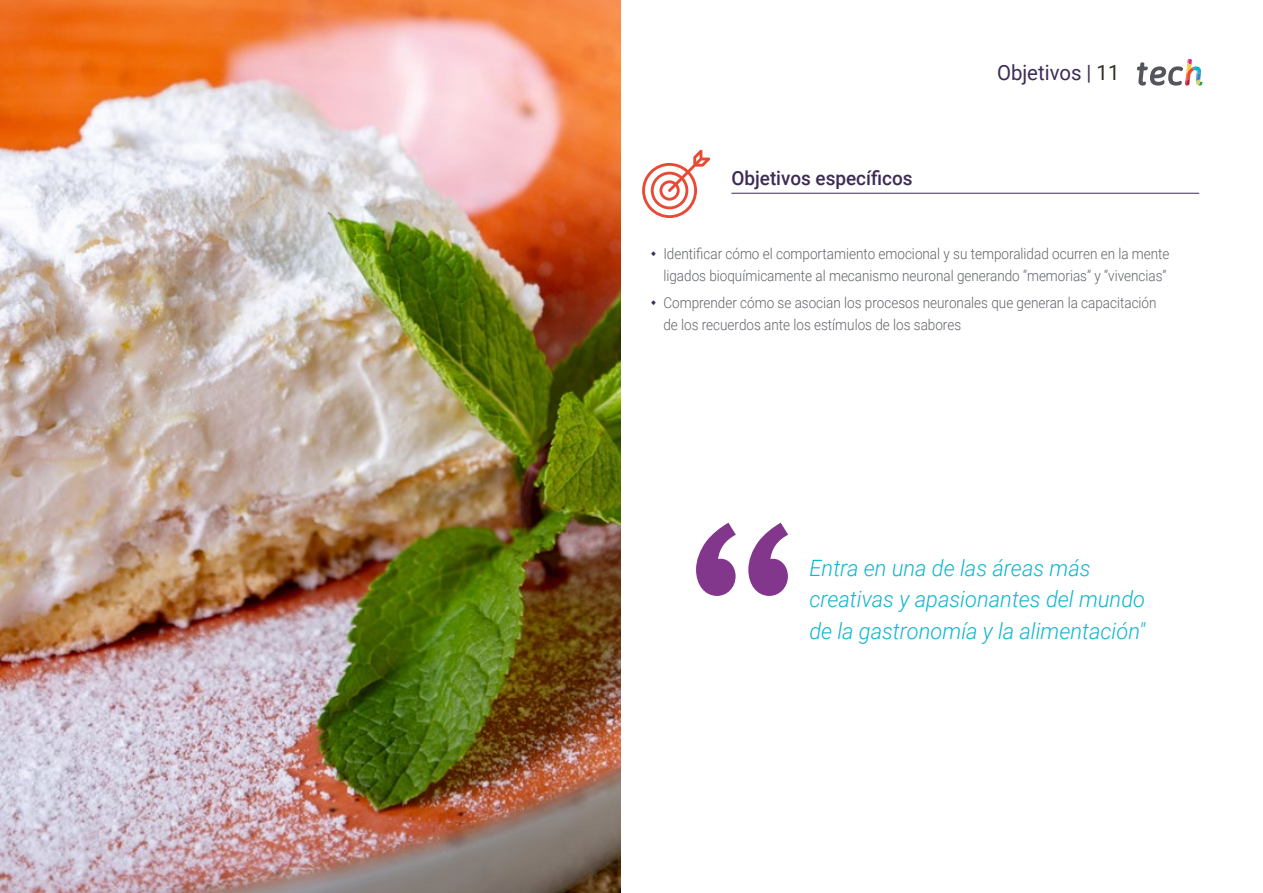
<style>
.page{position:relative;width:1263px;height:893px;background:#fff}
.page>*{position:absolute;margin:0;border:0;box-sizing:border-box;transform-origin:0 0}
.t1{font:italic 300 22.5px/31.5px "Roboto";color:#0fb6cf}
.t2{font:21px "Roboto";color:#3d2b56}
.t3{font:500 19.5px "Roboto";color:#3d2b56}
.t4{font:300 15px/22.5px "Roboto";color:#61646a;scale:.9 1}
.s1{color:#312e20}
</style>
<div class="page">
<img style="left:0;top:0;width:621px;height:893px">
<svg style="left:1137px;top:59px;width:65px;height:27px"></svg>
<svg style="left:696px;top:523px;width:92px;height:73px"></svg>
<hr style="left:731px;top:193px;width:468px;height:1px;background:#3d2b56">
<svg style="left:642px;top:150px;width:68px;height:68px"></svg>
<h3 class="t3" style="left:731px;top:164px;width:183px">Objetivos específicos</h3>
<h2 class="t2" style="left:997px;top:57px;width:124px">Objetivos | <span class="s1">11</span></h2>
<p class="t4" style="left:663px;top:241px;width:564px">Identificar cómo el comportamiento emocional y su temporalidad ocurren en la mente ligados bioquímicamente al mecanismo neuronal generando “memorias” y “vivencias”</p>
<p class="t4" style="left:663px;top:291px;width:549px">Comprender cómo se asocian los procesos neuronales que generan la capacitación de los recuerdos ante los estímulos de los sabores</p>
<h1 class="t1" style="left:809px;top:551px;width:337px">Entra en una de las áreas más creativas y apasionantes del mundo de la gastronomía y la alimentación"</h1>
</div>
